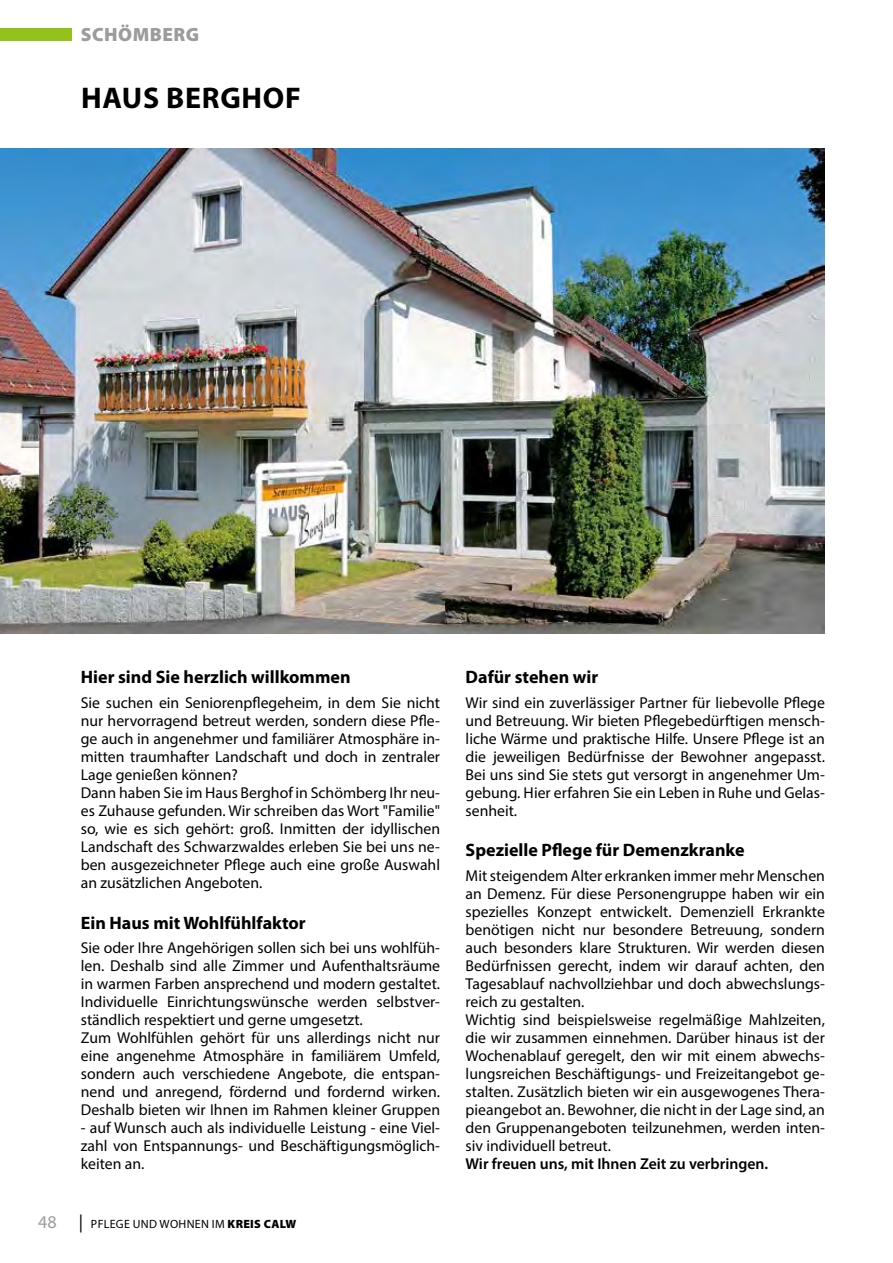
<style>
.page{position:relative;width:893px;height:1263px;background:#fff}
.page>*{position:absolute;margin:0;border:0;box-sizing:border-box;transform-origin:0 0}
.t1{font:700 30px "Myriad Pro";letter-spacing:.025em;color:#000}
.t2{font:900 19.2px "Myriad Pro";letter-spacing:.025em;color:#9c9c9d}
.t3{font:700 18px "Myriad Pro";color:#000}
.t4{font:15.75px/18px "Myriad Pro";color:#000}
.t5{font:600 15.75px "Myriad Pro";color:#000}
.t6{font:12px "Myriad Pro";letter-spacing:.025em;color:#000}
.s1{font-size:18px;color:#9c9c9d}
.s2{font-size:18px}
.s3{font-weight:900}
</style>
<div class="page">
<div style="left:0;top:28px;width:72px;height:13px;background:#94c11a"></div>
<img style="left:0;top:149px;width:825px;height:485px">
<p class="t2" style="left:81px;top:22px;width:120px">SCHÖMBERG</p>
<h1 class="t1" style="left:81px;top:78px;width:221px">HAUS BERGHOF</h1>
<p class="t3" style="left:81px;top:665px;width:271px">Hier sind Sie herzlich willkommen</p>
<p class="t4" style="left:81px;top:693px;width:361px">Sie suchen ein Seniorenpflegeheim, in dem Sie nicht nur hervorragend betreut werden, sondern diese Pfle&shy;ge auch in angenehmer und familiärer Atmosphäre in&shy;mitten traumhafter Landschaft und doch in zentraler Lage genießen können?<br>Dann haben Sie im Haus Berghof in Schömberg Ihr neu&shy;es Zuhause gefunden. Wir schreiben das Wort "Familie" so, wie es sich gehört: groß. Inmitten der idyllischen Landschaft des Schwarzwaldes erleben Sie bei uns ne&shy;ben ausgezeichneter Pflege auch eine große Auswahl an zusätzlichen Angeboten.</p>
<p class="t3" style="left:81px;top:911px;width:226px">Ein Haus mit Wohlfühlfaktor</p>
<p class="t4" style="left:81px;top:939px;width:361px">Sie oder Ihre Angehörigen sollen sich bei uns wohlfüh&shy;len. Deshalb sind alle Zimmer und Aufenthaltsräume in warmen Farben ansprechend und modern gestaltet.<br>Individuelle Einrichtungswünsche werden selbstver&shy;ständlich respektiert und gerne umgesetzt.<br>Zum Wohlfühlen gehört für uns allerdings nicht nur eine angenehme Atmosphäre in familiärem Umfeld, sondern auch verschiedene Angebote, die entspan&shy;nend und anregend, fördernd und fordernd wirken.<br>Deshalb bieten wir Ihnen im Rahmen kleiner Gruppen</p>
<p class="t4" style="left:81px;top:1119px;width:361px;text-align:justify">- auf Wunsch auch als individuelle Leistung - eine Viel&shy;zahl von Entspannungs- und Beschäftigungsmöglich&shy;keiten an.</p>
<p class="t6" style="left:38px;top:1217px;width:260px"><span class="s1">48</span> <span class="s2">|</span> PFLEGE UND WOHNEN IM <span class="s3">KREIS CALW</span></p>
<p class="t3" style="left:466px;top:665px;width:134px">Dafür stehen wir</p>
<p class="t4" style="left:466px;top:693px;width:361px;text-align:justify">Wir sind ein zuverlässiger Partner für liebevolle Pflege und Betreuung. Wir bieten Pflegebedürftigen mensch&shy;liche Wärme und praktische Hilfe. Unsere Pflege ist an die jeweiligen Bedürfnisse der Bewohner angepasst.<br>Bei uns sind Sie stets gut versorgt in angenehmer Um&shy;gebung. Hier erfahren Sie ein Leben in Ruhe und Gelas&shy;senheit.</p>
<p class="t3" style="left:466px;top:838px;width:280px">Spezielle Pflege für Demenzkranke</p>
<p class="t4" style="left:466px;top:866px;width:361px">Mit steigendem Alter erkranken immer mehr Menschen an Demenz. Für diese Personengruppe haben wir ein spezielles Konzept entwickelt. Demenziell Erkrankte benötigen nicht nur besondere Betreuung, sondern auch besonders klare Strukturen. Wir werden diesen Bedürfnissen gerecht, indem wir darauf achten, den Tagesablauf nachvollziehbar und doch abwechslungs&shy;reich zu gestalten.<br>Wichtig sind beispielsweise regelmäßige Mahlzeiten, die wir zusammen einnehmen. Darüber hinaus ist der Wochenablauf geregelt, den wir mit einem abwechs&shy;lungsreichen Beschäftigungs- und Freizeitangebot ge&shy;stalten. Zusätzlich bieten wir ein ausgewogenes Thera&shy;pieangebot an. Bewohner, die nicht in der Lage sind, an den Gruppenangeboten teilzunehmen, werden inten&shy;siv individuell betreut.</p>
<p class="t5" style="left:466px;top:1154px;width:304px">Wir freuen uns, mit Ihnen Zeit zu verbringen.</p>
</div>
